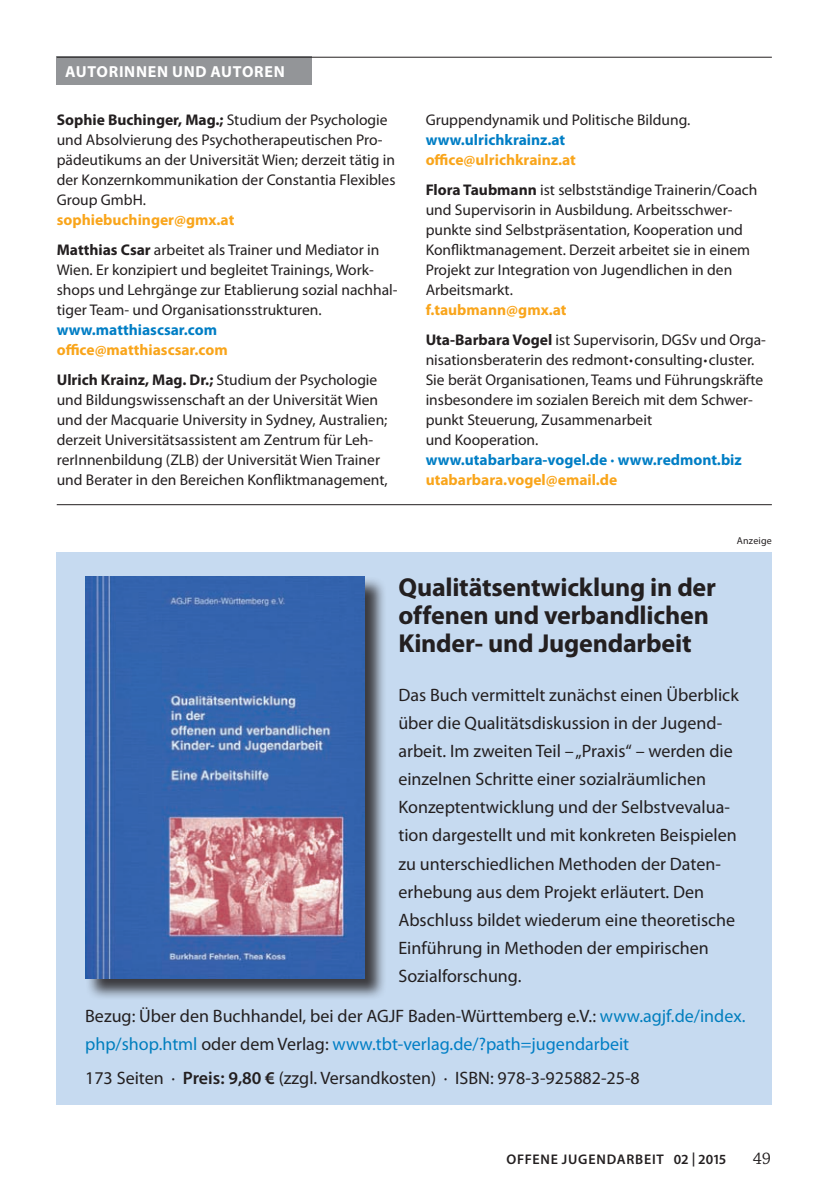
<style>
.page{position:relative;width:840px;height:1191px;background:#fff}
.page>*{position:absolute;margin:0;border:0;box-sizing:border-box;transform-origin:0 0}
.t1{font:700 26px/28px "Myriad Pro";letter-spacing:-.01em;color:#231f20}
.t2{font:18px/28px "Myriad Pro";color:#231f20}
.t3{font:17.6px "Chaparral Pro";color:#231f20}
.t4{font:700 16px "Myriad Pro";letter-spacing:.04em;color:#fff}
.t5{font:15.6px/20px "Myriad Pro";color:#231f20}
.t6{font:700 15.6px/30px "Myriad Pro";color:#f9a51b}
.t7{font:700 15.6px "Myriad Pro";color:#007ec5}
.t8{font:600 14px "Myriad Pro";letter-spacing:.055em;color:#231f20}
.t9{font:10px "Myriad Pro";letter-spacing:.02em;color:#231f20}
.s1{font-weight:700}
.s2{font-weight:700;color:#f9a51b}
.s3{color:#231f20}
.s4{font-weight:400;color:#231f20}
.s5{color:#007ebe}
.s6{color:#007ec5}
.s7{font-weight:600}
</style>
<div class="page">
<div style="left:57px;top:57px;width:255px;height:28px;background:#939598"></div>
<div style="left:57px;top:552px;width:714px;height:552px;background:#c6daf0"></div>
<div style="left:85px;top:576px;width:301px;height:424px;background:#231f20;opacity:.85"></div>
<img style="left:85px;top:576px;width:279px;height:402px">
<hr style="left:57px;top:57px;width:714px;height:1px;background:#231f20">
<hr style="left:57px;top:504px;width:714px;height:1px;background:#231f20">
<p class="t4" style="left:65px;top:61px;width:221px">AUTORINNEN UND AUTORE N</p>
<p class="t5" style="left:57px;top:110px;width:340px"><span class="s1">Sophie Buchinger, Mag.;</span> Studium der Psychologie und Absolvierung des Psychotherapeutischen Pro&shy;pädeutikums an der Universität Wien; derzeit tätig in der Konzernkommunikation der Constantia Flexibles Group GmbH.</p>
<p class="t5" style="left:57px;top:205px;width:324px;line-height:30px"><span class="s2">sophiebuchinger@gmx.at<br></span><span class="s1">Matthias Csar</span> arbeitet als Trainer und Mediator in</p>
<p class="t5" style="left:57px;top:259px;width:342px">Wien. Er konzipiert und begleitet Trainings, Work&shy;shops und Lehrgänge zur Etablierung sozial nachhal&shy;tiger Team- und Organisationsstrukturen.</p>
<p class="t7" style="left:57px;top:320px;width:162px">www.matthiascsar.com</p>
<p class="t6" style="left:57px;top:334px;width:322px">office@matthiascsar.com<br><span class="s3">Ulrich Krainz, Mag. Dr.;</span> <span class="s4">Studium der Psychologie</span></p>
<p class="t5" style="left:57px;top:389px;width:332px">und Bildungswissenschaft an der Universität Wien und der Macquarie University in Sydney, Australien; derzeit Universitätsassistent am Zentrum für Leh&shy;rerInnenbildung (ZLB) der Universität Wien Trainer und Berater in den Bereichen Konfliktmanagement,</p>
<p class="t5" style="left:425px;top:109px;width:266px">Gruppendynamik und Politische Bildung.</p>
<p class="t7" style="left:425px;top:129px;width:141px">www.ulrichkrainz.at</p>
<p class="t5" style="left:425px;top:144px;width:333px;line-height:30px"><span class="s2">office@ulrichkrainz.at<br></span><span class="s1">Flora Taubmann</span> ist selbstständige Trainerin/Coach</p>
<p class="t5" style="left:425px;top:199px;width:326px">und Supervisorin in Ausbildung. Arbeitsschwer&shy;punkte sind Selbstpräsentation, Kooperation und Konfliktmanagement. Derzeit arbeitet sie in einem Projekt zur Integration von Jugendlichen in den Arbeitsmarkt.</p>
<p class="t5" style="left:425px;top:294px;width:341px;line-height:30px"><span class="s2">f.taubmann@gmx.at<br></span><span class="s1">Uta-Barbara Vogel</span> ist Supervisorin, DGSv und Orga-</p>
<p class="t5" style="left:425px;top:349px;width:339px">nisationsberaterin des redmont<span class="s1">·</span> consulting<span class="s1">·</span> cluster.<br>Sie berät Organisationen, Teams und Führungskräfte insbesondere im sozialen Bereich mit dem Schwer&shy;punkt Steuerung, Zusammenarbeit<br>und Kooperation.</p>
<p class="t7" style="left:425px;top:449px;width:317px">www.utabarbara-vogel.de · www.redmont.biz</p>
<p class="t6" style="left:425px;top:464px;width:193px">utabarbara.vogel@email.de</p>
<p class="t9" style="left:736px;top:534px;width:36px">Anzeige</p>
<h1 class="t1" style="left:398px;top:572px;width:319px">Qualitätsentwicklung in der offenen und verbandlichen<br>Kinder- und Jugendarbeit</h1>
<p class="t2" style="left:398px;top:681px;width:342px">Das Buch vermittelt zunächst einen Überblick über die Qualitätsdiskussion in der Jugend&shy;arbeit. Im zweiten Teil – „Praxis“ – werden die einzelnen Schritte einer sozialräumlichen Konzeptentwicklung und der Selbstvevalua&shy;tion dargestellt und mit konkreten Beispielen zu unterschiedlichen Methoden der Daten&shy;erhebung aus dem Projekt erläutert. Den Abschluss bildet wiederum eine theoretische Einführung in Methoden der empirischen Sozialforschung.</p>
<p class="t2" style="left:85px;top:1001px;width:661px">Bezug: Über den Buchhandel, bei der AGJF Baden-Württemberg e.V.: <span class="s5">www.agjf.de/index. php/shop.html</span> oder dem Verlag: <span class="s6">www.tbt-verlag.de/?path=jugendarbeit</span></p>
<p class="t2" style="left:85px;top:1063px;width:556px">173 Seiten · <span class="s7">PREIS: 9,80 €</span> (zzgl. Versandkosten) · ISBN: 978-3-925882-25-8</p>
<p class="t8" style="left:506px;top:1150px;width:221px">OFFENE JUGENDARBEIT 02 | 2015</p>
<p class="t3" style="left:752px;top:1148px;width:20px">49</p>
</div>
